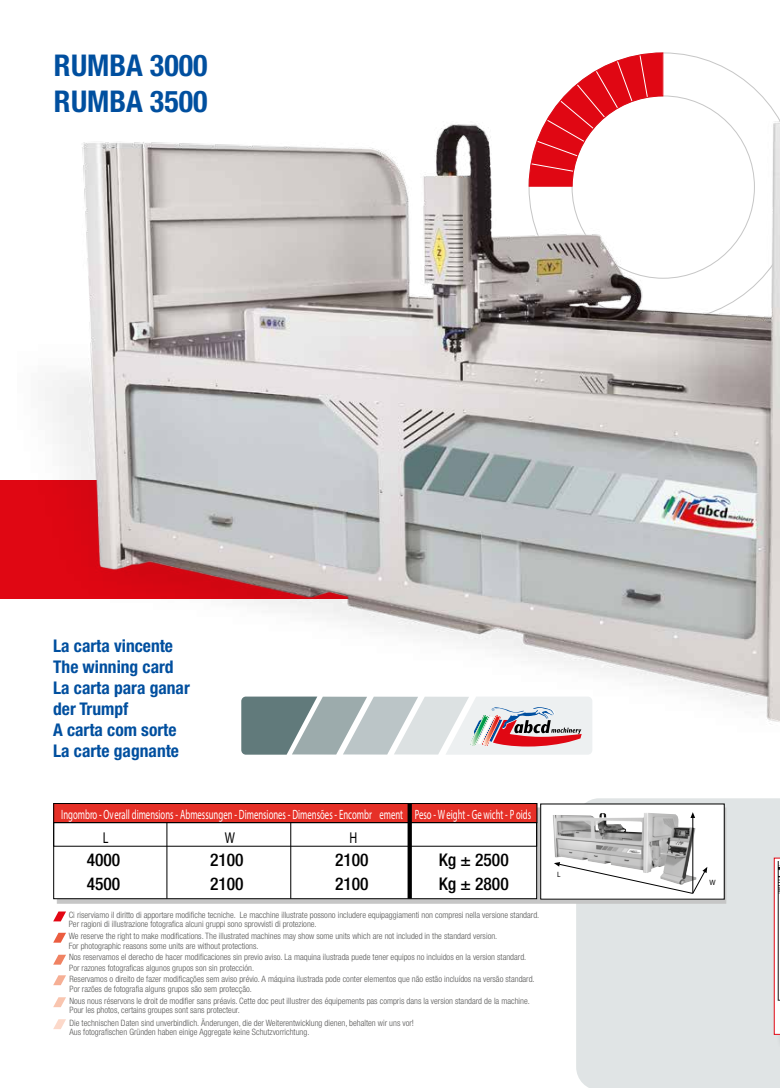
<style>
.page{position:relative;width:780px;height:1088px;background:#fff}
.page>*{position:absolute;margin:0;border:0;box-sizing:border-box;transform-origin:0 0}
.t1{font:700 condensed 30px/36px "Helvetica Neue";color:#004f9f}
.t2{font:700 condensed 17.5px/21px "Helvetica Neue";color:#004f9f}
.t3{font:500 condensed 17.5px/24.1px "Helvetica Neue";color:#000}
.t4{font:15.75px "Myriad Pro";color:#000;scale:.77 1}
.t5{font:13.5px "Myriad Pro";color:#fff;scale:.65 1}
.t6{font:300 condensed 8.75px/10.8px "Helvetica Neue";color:#575756}
.t7{font:7.62px "Myriad Pro";color:#000;scale:.95 1}
</style>
<div class="page">
<svg style="left:663px;top:52px;width:117px;height:69px"></svg>
<svg style="left:546px;top:52px;width:117px;height:69px"></svg>
<div style="left:0;top:480px;width:404px;height:119px;background:#e00713"></div>
<div style="left:576px;top:839px;width:204px;height:249px;background:#e0e4e5"></div>
<svg style="left:53px;top:911px;width:13px;height:10px"></svg>
<svg style="left:53px;top:933px;width:13px;height:10px"></svg>
<svg style="left:53px;top:955px;width:13px;height:9px"></svg>
<svg style="left:53px;top:975px;width:13px;height:10px"></svg>
<svg style="left:53px;top:997px;width:13px;height:10px"></svg>
<svg style="left:53px;top:1019px;width:13px;height:10px"></svg>
<div style="left:775px;top:859px;width:5px;height:191px;background:#dfe3e4"></div>
<svg style="left:773px;top:857px;width:7px;height:178px"></svg>
<img style="left:45px;top:121px;width:735px;height:718px">
<svg style="left:241px;top:696px;width:351px;height:59px;background:#bcbcbe"></svg>
<svg style="left:57px;top:807px;width:669px;height:97px;background:#b7b7b7"></svg>
<div style="left:54px;top:803px;width:482px;height:96px;background:#fff"></div>
<div style="left:53px;top:803px;width:484px;height:96px;border:1px solid #000"></div>
<div style="left:54px;top:803px;width:483px;height:19px;background:#e63027"></div>
<div style="left:53px;top:803px;width:484px;height:20px;border:1px solid #000"></div>
<div style="left:407px;top:803px;width:5px;height:96px;background:#000"></div>
<hr style="left:290px;top:823px;width:1px;height:76px;background:#000">
<hr style="left:166px;top:823px;width:1px;height:76px;background:#000">
<div style="left:53px;top:822px;width:484px;height:24px;border:1px solid #000"></div>
<div style="left:540px;top:804px;width:184px;height:95px;background:#fff"></div>
<img style="left:553px;top:813px;width:143px;height:49px">
<svg style="left:690px;top:812px;width:5px;height:6px"></svg>
<hr style="left:692px;top:817px;width:1px;height:76px;background:#000">
<svg style="left:554px;top:862px;width:153px;height:32px"></svg>
<h1 class="t1" style="left:54px;top:47px;width:155px">RUMBA 3000<br>RUMBA 3500</h1>
<h2 class="t2" style="left:53px;top:635px;width:138px">La carta vincente<br>The winning card<br>La carta para ganar der Trumpf<br>A carta com sorte<br>La carte gagnante</h2>
<h3 class="t5" style="left:61px;top:806px;width:724px">Ingombro - Overall dimensions - Abmessungen - Dimensiones - Dimensões - Encombr ement Peso - Weight - Ge wicht - P oids</h3>
<h3 class="t4" style="left:103px;top:828px;width:9px">L</h3>
<h3 class="t4" style="left:225px;top:828px;width:15px">W</h3>
<h3 class="t4" style="left:349px;top:828px;width:12px">H</h3>
<h2 class="t3" style="left:87px;top:848px;width:35px">4000<br>4500</h2>
<h2 class="t3" style="left:210px;top:848px;width:35px">2100<br>2100</h2>
<h2 class="t3" style="left:335px;top:848px;width:35px">2100<br>2100</h2>
<h2 class="t3" style="left:438px;top:848px;width:71px">Kg ± 2500<br>Kg ± 2800</h2>
<p class="t6" style="left:69px;top:910px;width:472px;line-height:8.8px">Ci riserviamo il diritto di apportare modifiche tecniche. Le macchine illustrate possono includere equipaggiamenti non compresi nella versione standard.<br>Per ragioni di illustrazione fotografica alcuni gruppi sono sprovvisti di protezione.</p>
<p class="t6" style="left:69px;top:930px;width:467px">We reserve the right to make modifications. The illustrated machines may show some units which are not included in the standard version.<br>For photographic reasons some units are without protections.<br>Nos reservamos el derecho de hacer modificaciones sin previo aviso. La maquina ilustrada puede tener equipos no incluidos en la version standard.<br>Por razones fotograficas algunos grupos son sin protección.<br>Reservamos o direito de fazer modificações sem aviso prévio. A máquina ilustrada pode conter elementos que não estão incluídos na versão standard.<br>Por razões de fotografia alguns grupos são sem protecção.</p>
<p class="t6" style="left:69px;top:997px;width:462px;line-height:8.8px">Nous nous réservons le droit de modifier sans préavis. Cette doc peut illustrer des équipements pas compris dans la version standard de la machine.<br>Pour les photos, certains groupes sont sans protecteur.</p>
<p class="t6" style="left:69px;top:1018px;width:346px;line-height:8.8px">Die technischen Daten sind unverbindlich. Änderungen, die der Weiterentwicklung dienen, behalten wir uns vor!<br>Aus fotografischen Gründen haben einige Aggregate keine Schutzvorrichtung.</p>
<p class="t7" style="left:557px;top:869px;width:5px">L</p>
<p class="t7" style="left:685px;top:828px;width:7px">H</p>
<p class="t7" style="left:709px;top:877px;width:8px">W</p>
</div>
